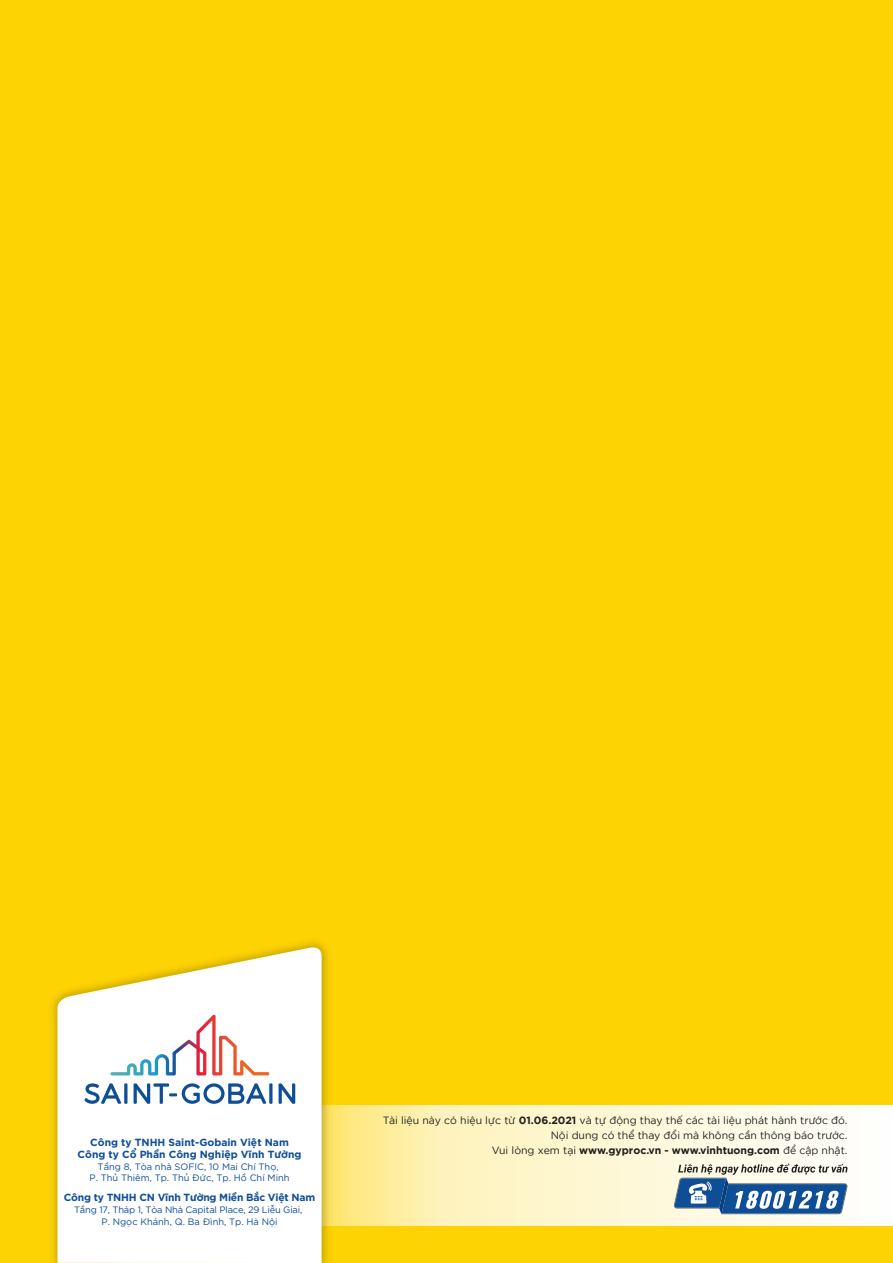
<style>
.page{position:relative;width:893px;height:1263px;background:#fed304}
.page>*{position:absolute;margin:0;border:0;box-sizing:border-box;transform-origin:0 0}
.t1{font:10.5px/15px "SVN Gotham";color:#231f20;text-align:right}
.t2{font:700 10.35px/11.7px "SVN Gotham";color:#0d4e97;text-align:center}
.t3{font:700 10.35px "SVN Gotham";letter-spacing:-.02em;color:#0d4e97}
.t4{font:9.3px/12px "SVN Gotham";letter-spacing:-.02em;color:#0d4e97;text-align:center}
.t5{font:9.3px/12px "SVN Gotham";color:#0d4e97;text-align:center}
.s1{font-weight:700}
</style>
<div class="page">
<svg style="left:335px;top:1105px;width:558px;height:120px;background:#fdf5cc"></svg>
<svg style="left:674px;top:1163px;width:174px;height:51px;background:#86a0b9"></svg>
<img style="left:52px;top:942px;width:283px;height:321px">
<svg style="left:57px;top:945px;width:265px;height:318px;background:#fdf9e4"></svg>
<svg style="left:84px;top:1083px;width:37px;height:21px"></svg>
<hr style="left:124px;top:1083px;width:3px;height:21px;background:#0d4e97">
<svg style="left:134px;top:1083px;width:132px;height:21px;background:#a6bdd8"></svg>
<hr style="left:269px;top:1083px;width:3px;height:21px;background:#0d4e97">
<svg style="left:279px;top:1083px;width:16px;height:21px"></svg>
<svg style="left:110px;top:1015px;width:159px;height:60px;background:#f0e4e6"></svg>
<p class="t2" style="left:78px;top:1135px;width:226px">Công ty TNHH Saint-Gobain Việt Nam<br>Công ty Cổ Phần Công Nghiệp Vĩnh Tường</p>
<p class="t5" style="left:89px;top:1159px;width:202px">Tầng 8, Tòa nhà SOFIC, 10 Mai Chí Thọ,<br>P. Thủ Thiêm, Tp. Thủ Đức, Tp. Hồ Chí Minh</p>
<p class="t3" style="left:64px;top:1189px;width:253px">Công ty TNHH CN Vĩnh Tường Miền Bắc Việt Nam</p>
<p class="t4" style="left:74px;top:1203px;width:230px">Tầng 17, Tháp 1, Tòa Nhà Capital Place, 29 Liễu Giai,<br>P. Ngọc Khánh, Q. Ba Đình, Tp. Hà Nội</p>
<p class="t1" style="left:383px;top:1112px;width:466px">Tài liệu này có hiệu lực từ <span class="s1">01.06.2021</span> và tự động thay thế các tài liệu phát hành trước đó.<br>Nội dung có thể thay đổi mà không cần thông báo trước.<br>Vui lòng xem tại <span class="s1">www.gyproc.vn - www.vinhtuong.com</span> để cập nhật.</p>
</div>
